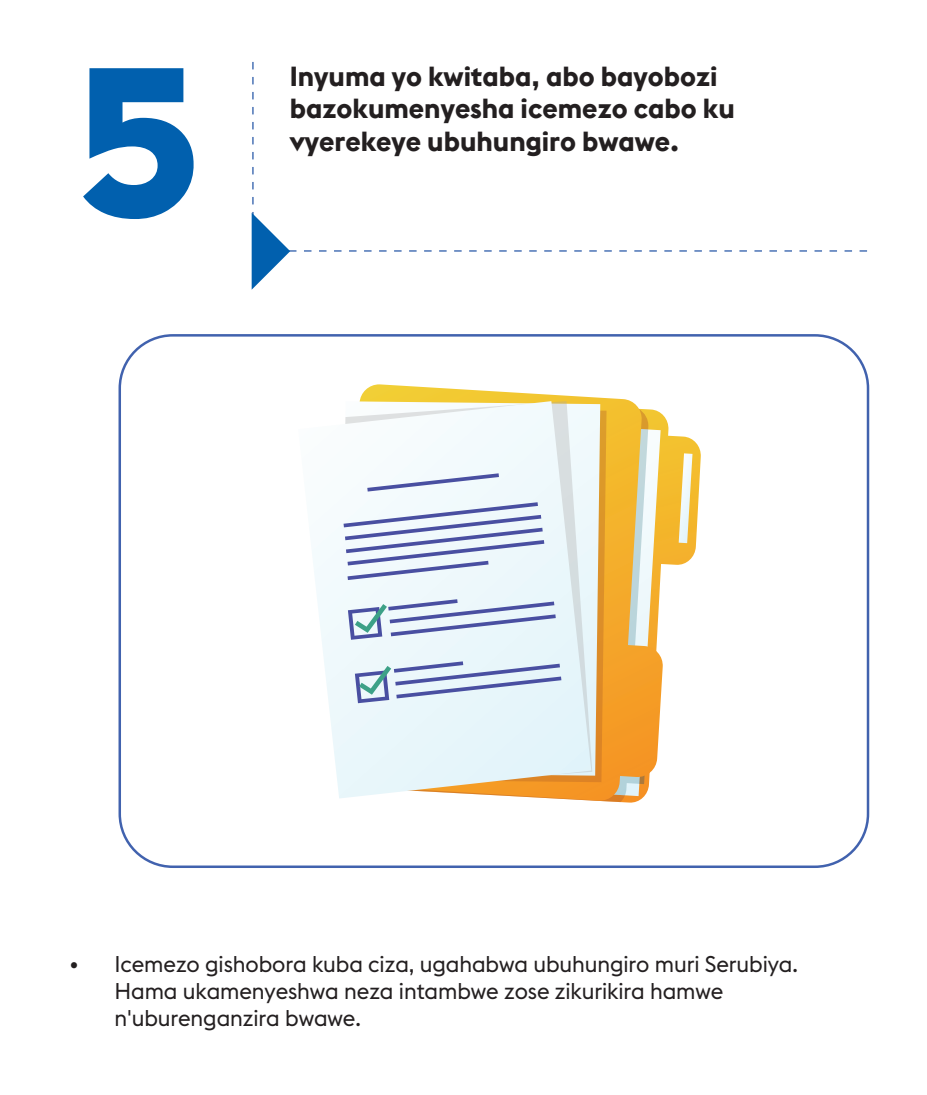
<style>
.page{position:relative;width:927px;height:1095px;background:#fff}
.page>*{position:absolute;margin:0;border:0;box-sizing:border-box;transform-origin:0 0}
.t1{font:800 200px "Albula";color:#0160ae}
.t2{font:700 27.5px/32.5px "Euclid Flex";color:#231f20}
.t3{font:22.5px/27px "Euclid Flex";letter-spacing:-.005em;color:#231f20}
</style>
<div class="page">
<svg style="left:251px;top:62px;width:617px;height:190px"></svg>
<svg style="left:619px;top:415px;width:82px;height:388px"></svg>
<svg style="left:359px;top:384px;width:304px;height:417px"></svg>
<svg style="left:678px;top:453px;width:14px;height:90px"></svg>
<svg style="left:591px;top:408px;width:15px;height:374px;background:#e49728"></svg>
<svg style="left:591px;top:401px;width:9px;height:375px"></svg>
<svg style="left:312px;top:401px;width:279px;height:397px"></svg>
<svg style="left:367px;top:473px;width:131px;height:18px"></svg>
<svg style="left:343px;top:502px;width:201px;height:78px"></svg>
<svg style="left:355px;top:661px;width:206px;height:42px;background:#c2d0e4"></svg>
<svg style="left:348px;top:599px;width:207px;height:41px;background:#c4d0e4"></svg>
<svg style="left:251px;top:213px;width:39px;height:77px"></svg>
<h1 class="t1" style="left:75px;top:-35px;width:128px">5</h1>
<p class="t2" style="left:289px;top:59px;width:446px">Inyuma yo kwitaba, abo bayobozi bazokumenyesha icemezo cabo ku vyerekeye ubuhungiro bwawe.</p>
<p class="t3" style="left:114px;top:951px;width:684px;text-indent:-45px">• Icemezo gishobora kuba ciza, ugahabwa ubuhungiro muri Serubiya.<br>Hama ukamenyeshwa neza intambwe zose zikurikira hamwe n'uburenganzira bwawe.</p>
</div>
